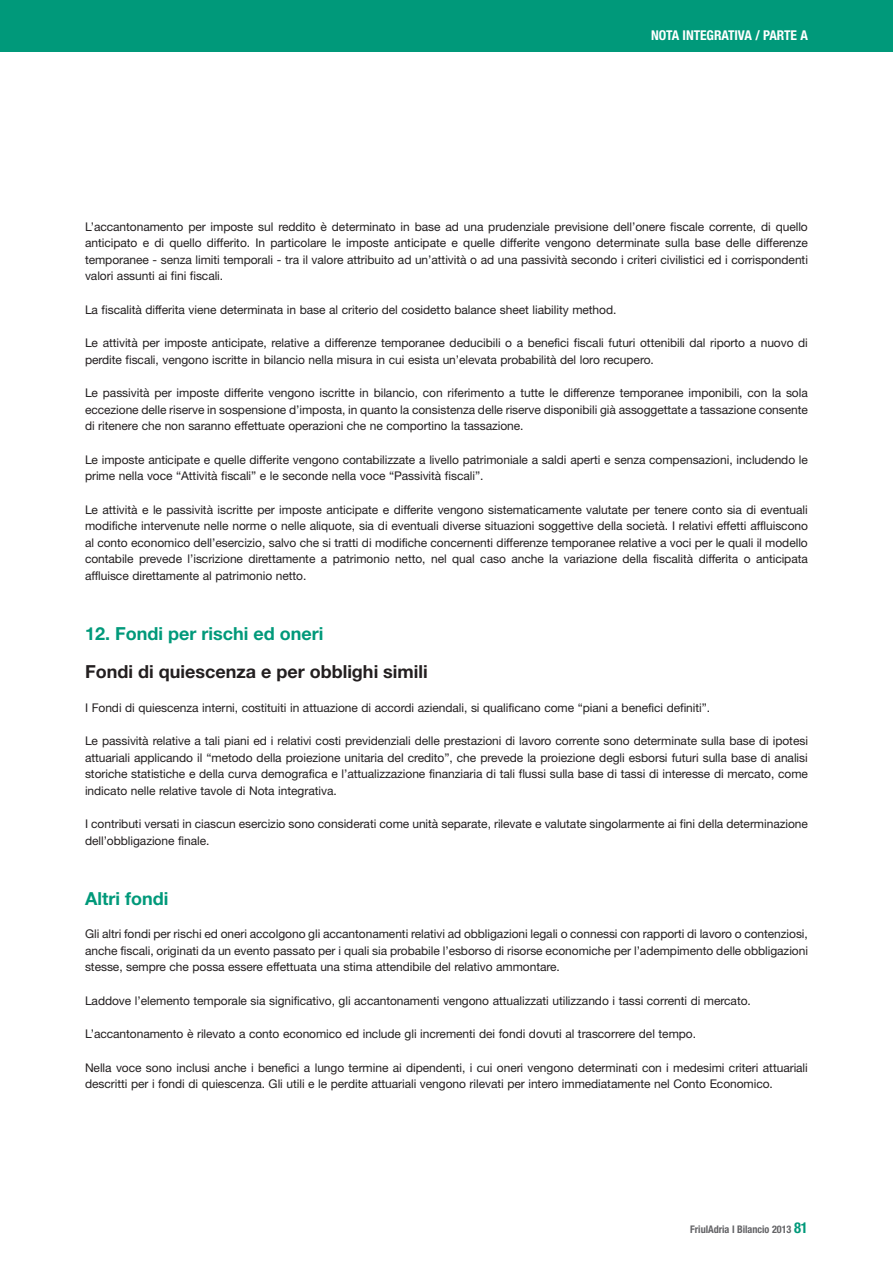
<style>
.page{position:relative;width:893px;height:1263px;background:#fff}
.page>*{position:absolute;margin:0;border:0;box-sizing:border-box;transform-origin:0 0}
.t1{font:700 18px "Helvetica Neue";color:#231f20}
.t2{font:700 18px "Helvetica Neue";color:#00997a}
.t3{font:700 condensed 13.5px "Helvetica Neue";letter-spacing:-.005em;color:#fff}
.t4{font:12px/16.5px "Helvetica Neue";letter-spacing:-.005em;color:#231f20;text-align:justify}
.t5{font:700 condensed 10.5px "Helvetica Neue";letter-spacing:-.005em;color:#636366}
.s1{font-size:15px;color:#00997a}
</style>
<div class="page">
<div style="left:0;top:0;width:893px;height:51px;background:#00997a"></div>
<p class="t3" style="left:651px;top:27px;width:157px">NOTA INTEGRATIVA / PARTE A</p>
<p class="t4" style="left:85px;top:218px;width:724px">L’accantonamento per imposte sul reddito è determinato in base ad una prudenziale previsione dell’onere fiscale corrente, di quello anticipato e di quello differito. In particolare le imposte anticipate e quelle differite vengono determinate sulla base delle differenze temporanee - senza limiti temporali - tra il valore attribuito ad un’attività o ad una passività secondo i criteri civilistici ed i corrispondenti valori assunti ai fini fiscali.</p>
<p class="t4" style="left:85px;top:301px;width:533px">La fiscalità differita viene determinata in base al criterio del cosidetto balance sheet liability method.</p>
<p class="t4" style="left:85px;top:334px;width:724px">Le attività per imposte anticipate, relative a differenze temporanee deducibili o a benefici fiscali futuri ottenibili dal riporto a nuovo di perdite fiscali, vengono iscritte in bilancio nella misura in cui esista un’elevata probabilità del loro recupero.</p>
<p class="t4" style="left:85px;top:384px;width:724px">Le passività per imposte differite vengono iscritte in bilancio, con riferimento a tutte le differenze temporanee imponibili, con la sola eccezione delle riserve in sospensione d’imposta, in quanto la consistenza delle riserve disponibili già assoggettate a tassazione consente di ritenere che non saranno effettuate operazioni che ne comportino la tassazione.</p>
<p class="t4" style="left:85px;top:451px;width:724px">Le imposte anticipate e quelle differite vengono contabilizzate a livello patrimoniale a saldi aperti e senza compensazioni, includendo le prime nella voce “Attività fiscali” e le seconde nella voce “Passività fiscali”.</p>
<p class="t4" style="left:85px;top:501px;width:724px">Le attività e le passività iscritte per imposte anticipate e differite vengono sistematicamente valutate per tenere conto sia di eventuali modifiche intervenute nelle norme o nelle aliquote, sia di eventuali diverse situazioni soggettive della società. I relativi effetti affluiscono al conto economico dell’esercizio, salvo che si tratti di modifiche concernenti differenze temporanee relative a voci per le quali il modello contabile prevede l’iscrizione direttamente a patrimonio netto, nel qual caso anche la variazione della fiscalità differita o anticipata affluisce direttamente al patrimonio netto.</p>
<h1 class="t2" style="left:85px;top:622px;width:240px">12. Fondi per rischi ed oneri</h1>
<h1 class="t1" style="left:85px;top:661px;width:344px">Fondi di quiescenza e per obblighi simili</h1>
<p class="t4" style="left:85px;top:699px;width:627px">I Fondi di quiescenza interni, costituiti in attuazione di accordi aziendali, si qualificano come “piani a benefici definiti”.</p>
<p class="t4" style="left:85px;top:732px;width:724px">Le passività relative a tali piani ed i relativi costi previdenziali delle prestazioni di lavoro corrente sono determinate sulla base di ipotesi attuariali applicando il “metodo della proiezione unitaria del credito”, che prevede la proiezione degli esborsi futuri sulla base di analisi storiche statistiche e della curva demografica e l’attualizzazione finanziaria di tali flussi sulla base di tassi di interesse di mercato, come indicato nelle relative tavole di Nota integrativa.</p>
<p class="t4" style="left:85px;top:815px;width:724px">I contributi versati in ciascun esercizio sono considerati come unità separate, rilevate e valutate singolarmente ai fini della determinazione dell’obbligazione finale.</p>
<h1 class="t2" style="left:85px;top:887px;width:85px">Altri fondi</h1>
<p class="t4" style="left:85px;top:925px;width:724px">Gli altri fondi per rischi ed oneri accolgono gli accantonamenti relativi ad obbligazioni legali o connessi con rapporti di lavoro o contenziosi, anche fiscali, originati da un evento passato per i quali sia probabile l’esborso di risorse economiche per l’adempimento delle obbligazioni stesse, sempre che possa essere effettuata una stima attendibile del relativo ammontare.</p>
<p class="t4" style="left:85px;top:992px;width:667px">Laddove l’elemento temporale sia significativo, gli accantonamenti vengono attualizzati utilizzando i tassi correnti di mercato.</p>
<p class="t4" style="left:85px;top:1025px;width:612px">L’accantonamento è rilevato a conto economico ed include gli incrementi dei fondi dovuti al trascorrere del tempo.</p>
<p class="t4" style="left:85px;top:1059px;width:724px">Nella voce sono inclusi anche i benefici a lungo termine ai dipendenti, i cui oneri vengono determinati con i medesimi criteri attuariali descritti per i fondi di quiescenza. Gli utili e le perdite attuariali vengono rilevati per intero immediatamente nel Conto Economico.</p>
<p class="t5" style="left:690px;top:1223px;width:119px">FRIULADRIA I BILANCIO 2013 <span class="s1">81</span></p>
</div>
